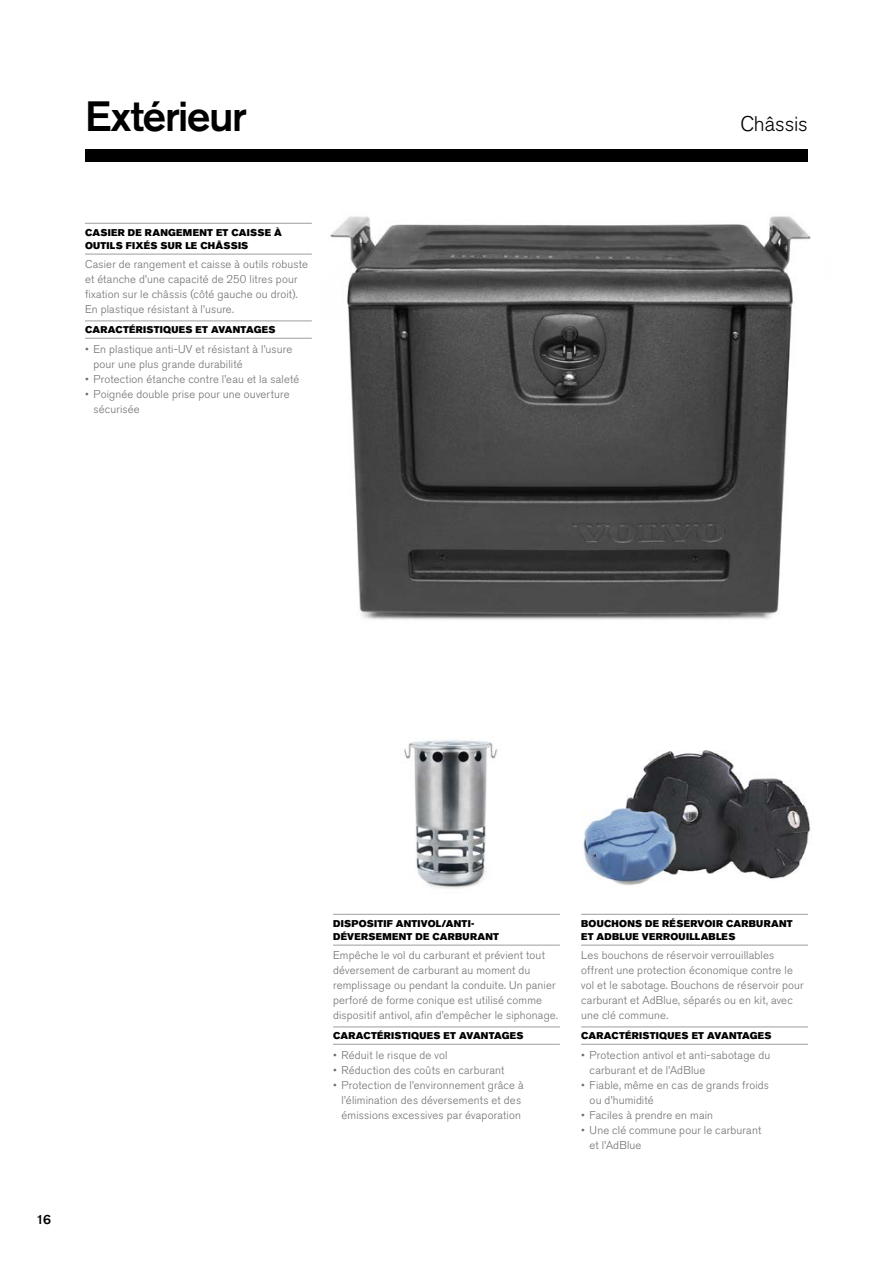
<style>
.page{position:relative;width:893px;height:1263px;background:#fff}
.page>*{position:absolute;margin:0;border:0;box-sizing:border-box;transform-origin:0 0}
.t1{font:500 42px "Volvo Sans Pro";letter-spacing:-.03em;color:#000}
.t2{font:300 21px "Volvo Sans Pro";letter-spacing:-.005em;color:#000}
.t3{font:500 12.75px "Volvo Sans Pro";color:#000}
.t4{font:300 11.25px/15px "Volvo Sans Pro";letter-spacing:.015em;color:#706f6f}
.t5{font:9.75px/13.5px "Volvo Sans Pro Super";letter-spacing:.025em;color:#000}
</style>
<div class="page">
<div style="left:85px;top:149px;width:723px;height:13px;background:#000"></div>
<img style="left:583px;top:750px;width:229px;height:136px">
<img style="left:404px;top:740px;width:94px;height:149px">
<img style="left:330px;top:216px;width:481px;height:404px">
<hr style="left:581px;top:914px;width:227px;height:1px;background:#9d9d9c">
<hr style="left:581px;top:945px;width:227px;height:1px;background:#9d9d9c">
<hr style="left:581px;top:1027px;width:227px;height:1px;background:#9d9d9c">
<hr style="left:581px;top:1044px;width:227px;height:1px;background:#9d9d9c">
<hr style="left:85px;top:223px;width:227px;height:1px;background:#9d9d9c">
<hr style="left:85px;top:254px;width:227px;height:1px;background:#9d9d9c">
<hr style="left:85px;top:321px;width:227px;height:1px;background:#9d9d9c">
<hr style="left:85px;top:338px;width:227px;height:1px;background:#9d9d9c">
<hr style="left:333px;top:914px;width:227px;height:1px;background:#9d9d9c">
<hr style="left:333px;top:945px;width:227px;height:1px;background:#9d9d9c">
<hr style="left:333px;top:1027px;width:227px;height:1px;background:#9d9d9c">
<hr style="left:333px;top:1044px;width:227px;height:1px;background:#9d9d9c">
<h1 class="t1" style="left:85px;top:91px;width:163px">Extérieur</h1>
<p class="t5" style="left:85px;top:225px;width:198px">CASIER DE RANGEMENT ET CAISSE À<br>OUTILS FIXÉS SUR LE CHÂSSIS</p>
<p class="t4" style="left:85px;top:257px;width:225px">Casier de rangement et caisse à outils robuste et étanche d’une capacité de 250 litres pour fixation sur le châssis (côté gauche ou droit).<br>En plastique résistant à l’usure.</p>
<p class="t5" style="left:85px;top:323px;width:192px">CARACTÉRISTIQUES ET AVANTAGES</p>
<p class="t4" style="left:94px;top:341px;width:200px;text-indent:-9px">• En plastique anti-UV et résistant à l’usure pour une plus grande durabilité</p>
<p class="t4" style="left:85px;top:371px;width:216px">• Protection étanche contre l’eau et la saleté</p>
<p class="t4" style="left:94px;top:386px;width:198px;text-indent:-9px">• Poignée double prise pour une ouverture sécurisée</p>
<h2 class="t2" style="left:740px;top:112px;width:69px">Châssis</h2>
<p class="t3" style="left:37px;top:1212px;width:16px">16</p>
<p class="t5" style="left:333px;top:916px;width:167px">DISPOSITIF ANTIVOL/ANTI-<br>DÉVERSEMENT DE CARBURANT</p>
<p class="t4" style="left:333px;top:948px;width:226px">Empêche le vol du carburant et prévient tout déversement de carburant au moment du remplissage ou pendant la conduite. Un panier perforé de forme conique est utilisé comme dispositif antivol, afin d’empêcher le siphonage.</p>
<p class="t5" style="left:333px;top:1029px;width:192px">CARACTÉRISTIQUES ET AVANTAGES</p>
<p class="t4" style="left:333px;top:1047px;width:116px">• Réduit le risque de vol</p>
<p class="t4" style="left:333px;top:1062px;width:173px">• Réduction des coûts en carburant</p>
<p class="t4" style="left:333px;top:1077px;width:192px;text-align:center">• Protection de l’environnement grâce à l’élimination des déversements et des émissions excessives par évaporation</p>
<p class="t5" style="left:581px;top:916px;width:213px">BOUCHONS DE RÉSERVOIR CARBURANT<br>ET ADBLUE VERROUILLABLES</p>
<p class="t4" style="left:581px;top:948px;width:224px">Les bouchons de réservoir verrouillables offrent une protection économique contre le vol et le sabotage. Bouchons de réservoir pour carburant et AdBlue, séparés ou en kit, avec une clé commune.</p>
<p class="t5" style="left:581px;top:1029px;width:192px">CARACTÉRISTIQUES ET AVANTAGES</p>
<p class="t4" style="left:590px;top:1047px;width:182px;text-indent:-9px">• Protection antivol et anti-sabotage du carburant et de l’AdBlue</p>
<p class="t4" style="left:590px;top:1077px;width:181px;text-indent:-9px">• Fiable, même en cas de grands froids ou d’humidité</p>
<p class="t4" style="left:581px;top:1107px;width:133px">• Faciles à prendre en main</p>
<p class="t4" style="left:590px;top:1122px;width:173px;text-indent:-9px">• Une clé commune pour le carburant et l’AdBlue</p>
</div>
